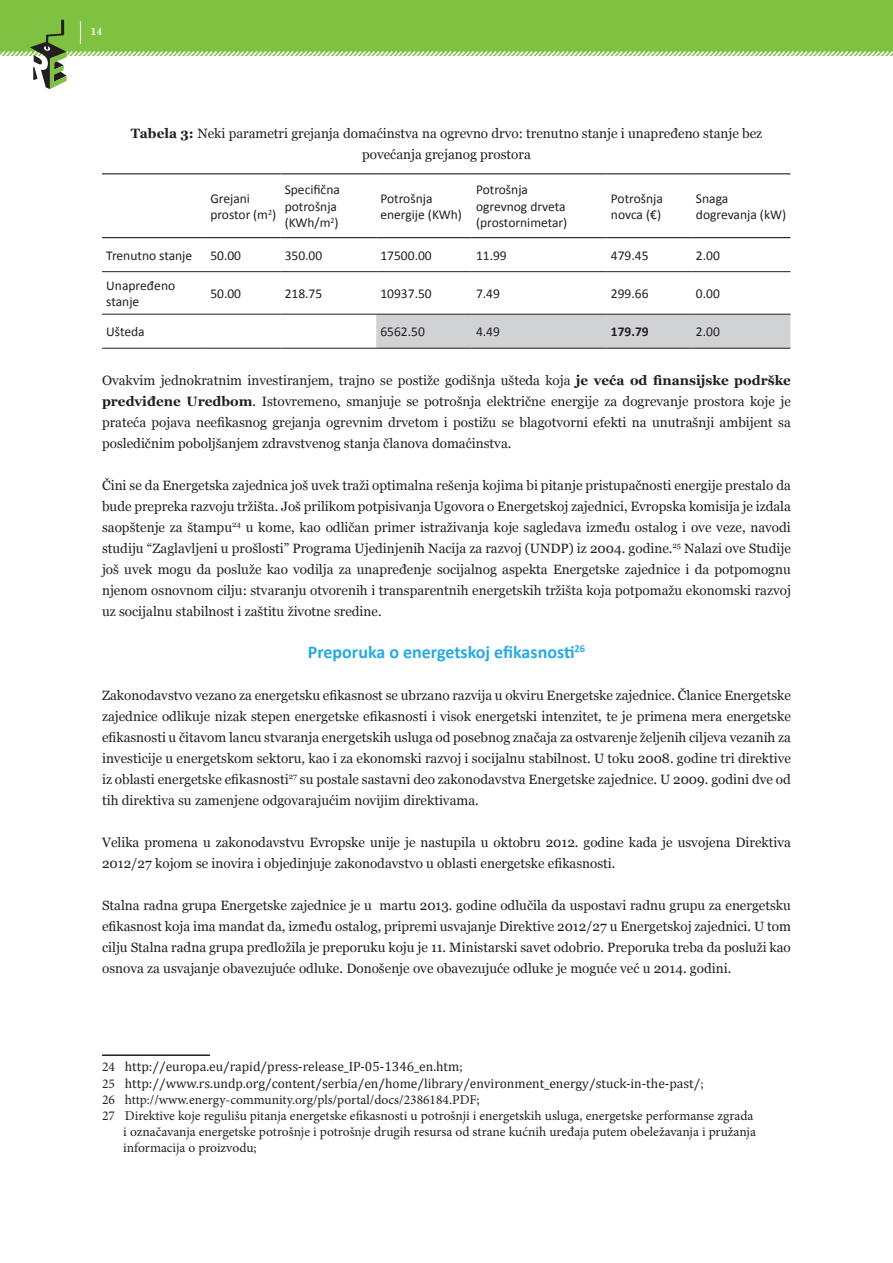
<style>
.page{position:relative;width:893px;height:1263px;background:#fff}
.page>*{position:absolute;margin:0;border:0;box-sizing:border-box;transform-origin:0 0}
.Heading_2{font:700 18px "Calibri";color:#24aae1}
.t1{font:13.5px/21px "Georgia";color:#231f20;text-align:justify}
.t2{font:13.5px/16.2px "Minion Pro";color:#231f20}
.t3{font:13.5px/16.5px "Calibri";color:#231f20}
.t4{font:13.5px "Cambria";color:#231f20}
.t5{font:700 13.5px "Calibri";color:#231f20}
.t6{font:700 10.5px "Century Schoolbook";color:#fff}
.s1{font-weight:700}
.s2{font-family:"Minion Pro"}
</style>
<div class="page">
<div style="left:0;top:0;width:893px;height:55px;background:#7fc241"></div>
<svg style="left:0;top:21px;width:893px;height:68px"></svg>
<hr style="left:61px;top:20px;width:3px;height:15px;background:#231f20;border-radius:2px">
<div style="left:376px;top:315px;width:414px;height:33px;background:#d1d2d4"></div>
<hr style="left:102px;top:271px;width:104px;height:1px;background:#231f20">
<hr style="left:206px;top:271px;width:74px;height:1px;background:#231f20">
<hr style="left:280px;top:271px;width:96px;height:1px;background:#231f20">
<hr style="left:376px;top:271px;width:96px;height:1px;background:#231f20">
<hr style="left:472px;top:271px;width:135px;height:1px;background:#231f20">
<hr style="left:607px;top:271px;width:85px;height:1px;background:#231f20">
<hr style="left:692px;top:271px;width:98px;height:1px;background:#231f20">
<hr style="left:102px;top:314px;width:104px;height:1px;background:#231f20">
<hr style="left:206px;top:314px;width:74px;height:1px;background:#231f20">
<hr style="left:280px;top:314px;width:96px;height:1px;background:#231f20">
<hr style="left:376px;top:314px;width:96px;height:1px;background:#231f20">
<hr style="left:472px;top:314px;width:135px;height:1px;background:#231f20">
<hr style="left:607px;top:314px;width:85px;height:1px;background:#231f20">
<hr style="left:692px;top:314px;width:98px;height:1px;background:#231f20">
<hr style="left:102px;top:348px;width:104px;height:1px;background:#231f20">
<hr style="left:206px;top:348px;width:74px;height:1px;background:#231f20">
<hr style="left:280px;top:348px;width:96px;height:1px;background:#231f20">
<hr style="left:376px;top:348px;width:96px;height:1px;background:#231f20">
<hr style="left:472px;top:348px;width:135px;height:1px;background:#231f20">
<hr style="left:607px;top:348px;width:85px;height:1px;background:#231f20">
<hr style="left:692px;top:348px;width:98px;height:1px;background:#231f20">
<hr style="left:102px;top:173px;width:104px;height:1px;background:#231f20">
<hr style="left:206px;top:173px;width:74px;height:1px;background:#231f20">
<hr style="left:280px;top:173px;width:96px;height:1px;background:#231f20">
<hr style="left:376px;top:173px;width:96px;height:1px;background:#231f20">
<hr style="left:472px;top:173px;width:135px;height:1px;background:#231f20">
<hr style="left:607px;top:173px;width:85px;height:1px;background:#231f20">
<hr style="left:692px;top:173px;width:98px;height:1px;background:#231f20">
<hr style="left:102px;top:237px;width:104px;height:1px;background:#231f20">
<hr style="left:206px;top:237px;width:74px;height:1px;background:#231f20">
<hr style="left:280px;top:237px;width:96px;height:1px;background:#231f20">
<hr style="left:376px;top:237px;width:96px;height:1px;background:#231f20">
<hr style="left:472px;top:237px;width:135px;height:1px;background:#231f20">
<hr style="left:607px;top:237px;width:85px;height:1px;background:#231f20">
<hr style="left:692px;top:237px;width:98px;height:1px;background:#231f20">
<hr style="left:102px;top:1054px;width:108px;height:2px;background:#231f20">
<p class="t6" style="left:90px;top:23px;width:14px">14</p>
<p class="t1" style="left:131px;top:123px;width:633px;text-align:center"><span class="s1">Tabela 3:</span> Neki parametri grejanja domaćinstva na ogrevno drvo: trenutno stanje i unapređeno stanje bez povećanja grejanog prostora</p>
<p class="t3" style="left:210px;top:190px;width:67px">Grejani prostor (m<sup>2</sup>)</p>
<p class="t3" style="left:285px;top:182px;width:57px">Specifična potrošnja (KWh/m<sup>2</sup>)</p>
<p class="t3" style="left:380px;top:190px;width:83px">Potrošnja energije (KWh)</p>
<p class="t3" style="left:476px;top:182px;width:93px">Potrošnja ogrevnog drveta (prostornimetar)</p>
<p class="t3" style="left:611px;top:190px;width:54px">Potrošnja novca (€)</p>
<p class="t3" style="left:696px;top:190px;width:92px">Snaga dogrevanja (kW)</p>
<p class="t3" style="left:106px;top:247px;width:87px">Trenutno stanje</p>
<p class="t3" style="left:210px;top:247px;width:32px">50.00</p>
<p class="t3" style="left:285px;top:247px;width:39px">350.00</p>
<p class="t3" style="left:380px;top:247px;width:53px">17500.00</p>
<p class="t3" style="left:476px;top:247px;width:32px">11.99</p>
<p class="t3" style="left:611px;top:247px;width:39px">479.45</p>
<p class="t3" style="left:696px;top:247px;width:25px">2.00</p>
<p class="t3" style="left:106px;top:277px;width:70px">Unapređeno stanje</p>
<p class="t3" style="left:210px;top:285px;width:32px">50.00</p>
<p class="t3" style="left:285px;top:285px;width:39px">218.75</p>
<p class="t3" style="left:380px;top:285px;width:53px">10937.50</p>
<p class="t3" style="left:476px;top:285px;width:25px">7.49</p>
<p class="t3" style="left:611px;top:285px;width:39px">299.66</p>
<p class="t3" style="left:696px;top:285px;width:25px">0.00</p>
<p class="t3" style="left:106px;top:324px;width:40px">Ušteda</p>
<p class="t3" style="left:380px;top:324px;width:46px">6562.50</p>
<p class="t3" style="left:476px;top:324px;width:25px">4.49</p>
<p class="t5" style="left:611px;top:323px;width:39px">179.79</p>
<p class="t3" style="left:696px;top:324px;width:25px">2.00</p>
<p class="t1" style="left:102px;top:370px;width:690px">Ovakvim jednokratnim investiranjem, trajno se postiže godišnja ušteda koja <span class="s1">je veća od finansijske podrške predviđene Uredbom</span>. Istovremeno, smanjuje se potrošnja električne energije za dogrevanje prostora koje je prateća pojava neefikasnog grejanja ogrevnim drvetom i postižu se blagotvorni efekti na unutrašnji ambijent sa posledičnim poboljšanjem zdravstvenog stanja članova domaćinstva.</p>
<p class="t1" style="left:102px;top:475px;width:690px">Čini se da Energetska zajednica još uvek traži optimalna rešenja kojima bi pitanje pristupačnosti energije prestalo da bude prepreka razvoju tržišta. Još prilikom potpisivanja Ugovora o Energetskoj zajednici, Evropska komisija je izdala saopštenje za štampu<sup>24</sup> u kome, kao odličan primer istraživanja koje sagledava između ostalog i ove veze, navodi studiju “Zaglavljeni u prošlosti” Programa Ujedinjenih Nacija za razvoj (UNDP) iz 2004. godine.<sup>25</sup> Nalazi ove Studije još uvek mogu da posluže kao vodilja za unapređenje socijalnog aspekta Energetske zajednice i da potpomognu njenom osnovnom cilju: stvaranju otvorenih i transparentnih energetskih tržišta koja potpomažu ekonomski razvoj uz socijalnu stabilnost i zaštitu životne sredine.</p>
<p class="Heading_2" style="left:308px;top:640px;width:279px">Preporuka o energetskoj efikasnosti<sup>26</sup></p>
<p class="t1" style="left:102px;top:685px;width:690px">Zakonodavstvo vezano za energetsku efikasnost se ubrzano razvija u okviru Energetske zajednice. Članice Energetske zajednice odlikuje nizak stepen energetske efikasnosti i visok energetski intenzitet, te je primena mera energetske efikasnosti u čitavom lancu stvaranja energetskih usluga od posebnog značaja za ostvarenje željenih ciljeva vezanih za investicije u energetskom sektoru, kao i za ekonomski razvoj i socijalnu stabilnost. U toku 2008. godine tri direktive iz oblasti energetske efikasnosti<sup>27</sup> su postale sastavni deo zakonodavstva Energetske zajednice. U 2009. godini dve od tih direktiva su zamenjene odgovarajućim novijim direktivama.</p>
<p class="t1" style="left:102px;top:832px;width:690px">Velika promena u zakonodavstvu Evropske unije je nastupila u oktobru 2012. godine kada je usvojena Direktiva<br>2012/27 kojom se inovira i objedinjuje zakonodavstvo u oblasti energetske efikasnosti.</p>
<p class="t1" style="left:102px;top:895px;width:690px">Stalna radna grupa Energetske zajednice je u martu 2013. godine odlučila da uspostavi radnu grupu za energetsku efikasnost koja ima mandat da, između ostalog, pripremi usvajanje Direktive 2012/27 u Energetskoj zajednici. U tom cilju Stalna radna grupa predložila je preporuku koju je 11. Ministarski savet odobrio. Preporuka treba da posluži kao osnova za usvajanje obavezujuće odluke. Donošenje ove obavezujuće odluke je moguće već u 2014. godini.</p>
<p class="t4" style="left:102px;top:1059px;width:362px"><span class="s2">24</span> http://europa.eu/rapid/press-release_IP-05-1346_en.htm<span class="s2">;</span></p>
<p class="t4" style="left:102px;top:1075px;width:603px"><span class="s2">25</span> http://www.rs.undp.org/content/serbia/en/home/library/environment_energy/stuck-in-the-past/<span class="s2">;</span></p>
<p class="t2" style="left:102px;top:1091px;width:379px">26 http://www.energy-community.org/pls/portal/docs/2386184.PDF;</p>
<p class="t2" style="left:123px;top:1108px;width:634px;text-indent:-21px">27 Direktive koje regulišu pitanja energetske efikasnosti u potrošnji i energetskih usluga, energetske performanse zgrada i označavanja energetske potrošnje i potrošnje drugih resursa od strane kućnih uređaja putem obeležavanja i pružanja informacija o proizvodu;</p>
</div>
